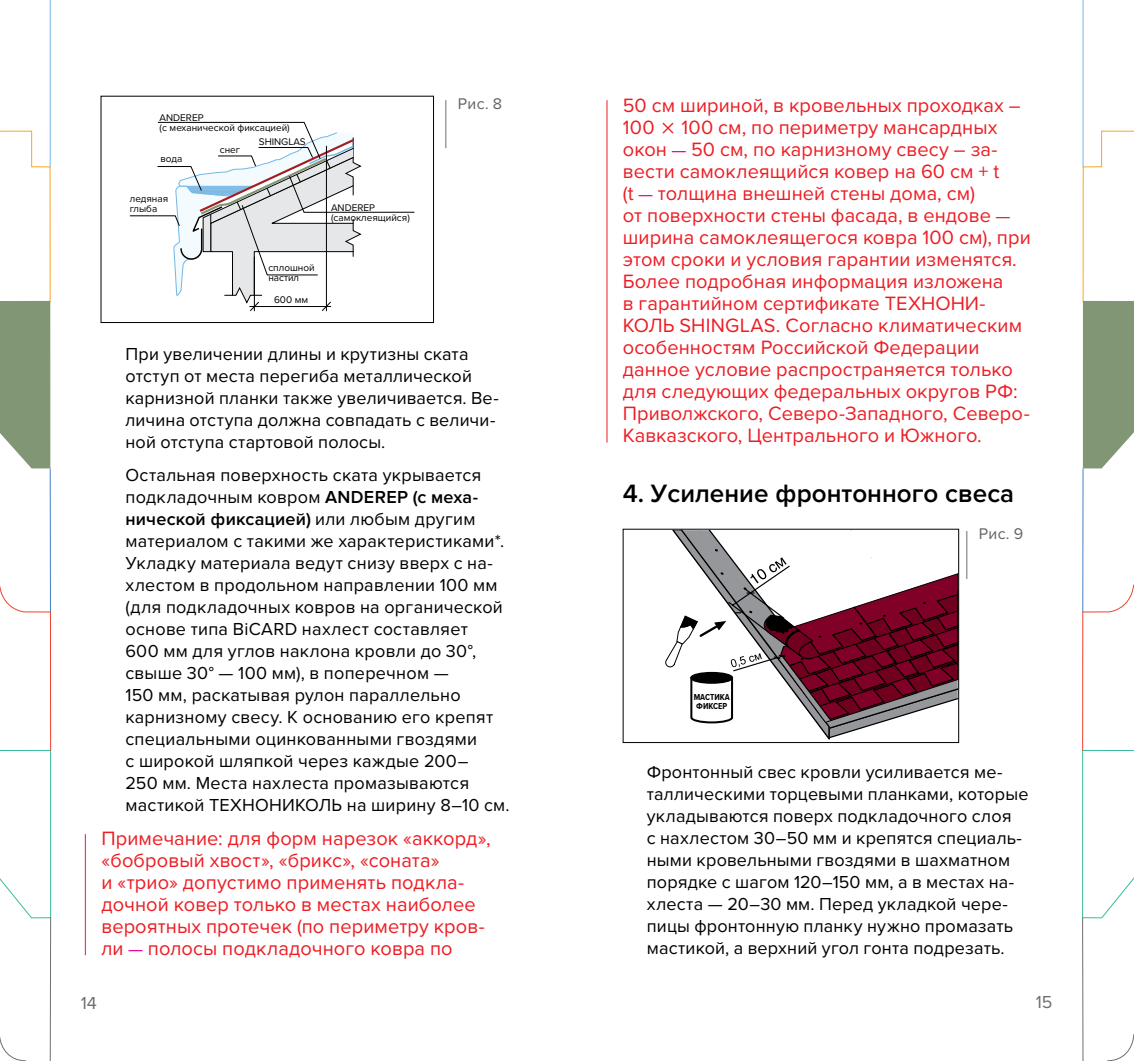
<style>
.page{position:relative;width:1134px;height:1061px;background:#fff}
.page>*{position:absolute;margin:0;border:0;box-sizing:border-box;transform-origin:0 0}
.t1{font:600 26px "Proxima Nova";color:#000}
.t2{font:20px/22px "Proxima Nova";letter-spacing:.005em;color:#ed1d24}
.t3{font:18px/22px "Proxima Nova";letter-spacing:.01em;color:#000}
.t4{font:18px "Proxima Nova";color:#6d6e71}
.t5{font:16px "Proxima Nova";letter-spacing:.02em;color:#636466}
.t6{font:10px/10px "Proxima Nova";color:#000}
.t7{font:700 9px/9px "Proxima Nova Cond";color:#000}
.s1{font-weight:600}
.s2{font-size:18px;color:#ec008c}
.s3{font-size:18px;color:#d72229}
</style>
<div class="page">
<hr style="left:966px;top:530px;width:1px;height:48px;background:#6d6e71">
<hr style="left:50px;top:468px;width:1px;height:143px;background:#4380c2">
<svg style="left:0;top:584px;width:51px;height:476px"></svg>
<svg style="left:0;top:0;width:51px;height:468px"></svg>
<hr style="left:1082px;top:468px;width:1px;height:143px;background:#4380c2">
<svg style="left:1082px;top:584px;width:52px;height:476px"></svg>
<svg style="left:1082px;top:0;width:52px;height:468px"></svg>
<hr style="left:85px;top:833px;width:1px;height:121px;background:#ed1d24">
<hr style="left:607px;top:100px;width:1px;height:342px;background:#ed1d24">
<div style="left:101px;top:96px;width:333px;height:227px;border:1px solid #000"></div>
<hr style="left:445px;top:100px;width:1px;height:48px;background:#6d6e71">
<svg style="left:129px;top:122px;width:286px;height:189px"></svg>
<svg style="left:665px;top:528px;width:294px;height:214px"></svg>
<p class="t6" style="left:160px;top:113px;width:132px">ANDEREP<br>(с механической фиксацией)</p>
<p class="t6" style="left:160px;top:154px;width:23px">вода</p>
<p class="t6" style="left:130px;top:194px;width:40px">ледяная глыба</p>
<p class="t6" style="left:220px;top:145px;width:22px">снег</p>
<p class="t6" style="left:259px;top:137px;width:48px">SHINGLAS</p>
<p class="t6" style="left:268px;top:263px;width:48px">сплошной настил</p>
<p class="t6" style="left:274px;top:295px;width:36px">600 мм</p>
<p class="t6" style="left:331px;top:203px;width:80px">ANDEREP (самоклеящийся)</p>
<p class="t5" style="left:458px;top:96px;width:46px">Рис. 8</p>
<p class="t3" style="left:125px;top:343px;width:375px">При увеличении длины и крутизны ската отступ от места перегиба металлической карнизной планки также увеличивается. Ве&shy;личина отступа должна совпадать с величи&shy;ной отступа стартовой полосы.</p>
<p class="t3" style="left:125px;top:465px;width:386px">Остальная поверхность ската укрывается подкладочным ковром <span class="s1">ANDEREP (с меха&shy;нической фиксацией)</span> или любым другим материалом с такими же характеристиками*.<br>Укладку материала ведут снизу вверх с на&shy;хлестом в продольном направлении 100 мм (для подкладочных ковров на органической основе типа BiCARD нахлест составляет<br>600 мм для углов наклона кровли до 30°, свыше 30° — 100 мм), в поперечном —<br>150 мм, раскатывая рулон параллельно карнизному свесу. К основанию его крепят специальными оцинкованными гвоздями<br>с широкой шляпкой через каждые 200–<br>250 мм. Места нахлеста промазываются мастикой ТехнОнИКОЛЬ на ширину 8–10 см.</p>
<p class="t2" style="left:101px;top:828px;width:391px">Примечание: для форм нарезок «аккорд», «бобровый хвост», «брикс», «соната»<br>и «трио» допустимо применять подкла&shy;дочной ковер только в местах наиболее вероятных протечек (по периметру кров&shy;ли <span class="s2">—</span> полосы подкладочного ковра по</p>
<p class="t2" style="left:623px;top:95px;width:399px">50 см шириной, в кровельных проходках –<br>100</p>
<p class="t2" style="left:623px;top:117px;width:409px;text-indent:59px">100 см, по периметру мансардных окон <span class="s2">—</span> 50 см, по карнизному свесу – за&shy;вести самоклеящийся ковер на 60 см + t<br>(t <span class="s2">—</span> толщина внешней стены дома, см)<br>от поверхности стены фасада, в ендове <span class="s3">— </span>ширина самоклеящегося ковра 100 см), при этом сроки и условия гарантии изменятся.<br>Более подробная информация изложена<br>в гарантийном сертификате ТехнОнИ-КОЛЬ SHINGLAS. Согласно климатическим особенностям Российской Федерации данное условие распространяется только для следующих федеральных округов РФ:<br>Приволжского, Северо-Западного, Северо-Кавказского, Центрального и Южного.</p>
<h1 class="t1" style="left:623px;top:482px;width:393px">4. Усиление фронтонного свеса</h1>
<p class="t7" style="left:694px;top:692px;width:38px">МАСТИКА<br>ФИКСЕР</p>
<p class="t5" style="left:979px;top:527px;width:46px">Рис. 9</p>
<p class="t3" style="left:647px;top:761px;width:383px">Фронтонный свес кровли усиливается ме&shy;таллическими торцевыми планками, которые укладываются поверх подкладочного слоя<br>с нахлестом 30–50 мм и крепятся специаль&shy;ными кровельными гвоздями в шахматном порядке с шагом 120–150 мм, а в местах на&shy;хлеста — 20–30 мм. Перед укладкой чере&shy;пицы фронтонную планку нужно промазать мастикой, а верхний угол гонта подрезать.</p>
<p class="t4" style="left:81px;top:995px;width:18px">14</p>
<p class="t4" style="left:1036px;top:994px;width:18px">15</p>
</div>
